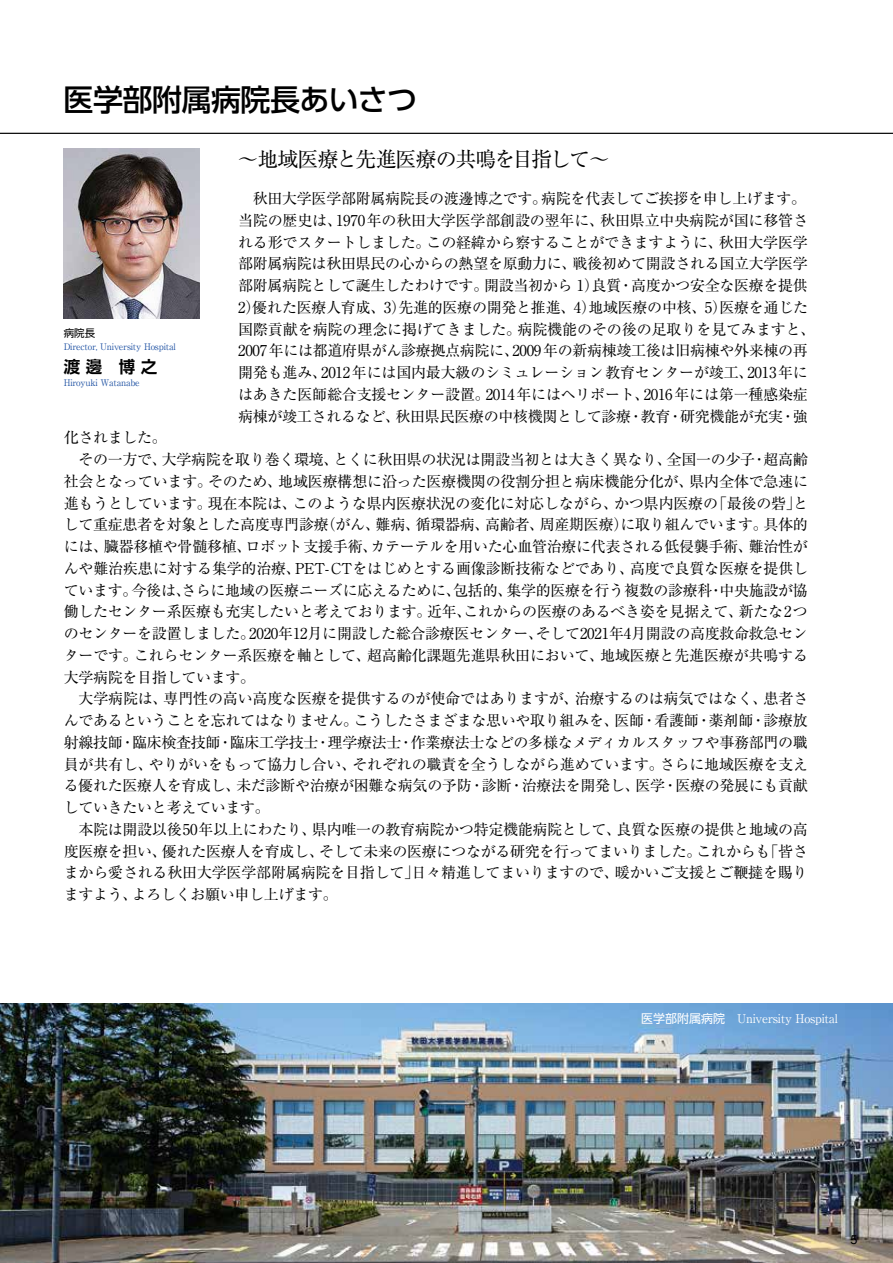
<style>
.page{position:relative;width:893px;height:1263px;background:#fff}
.page>*{position:absolute;margin:0;border:0;box-sizing:border-box;transform-origin:0 0}
.t1{font:500 30px "UD Shin Go Pro";letter-spacing:-.02em;color:#000}
.t2{font:21px "Ryumin Pro";letter-spacing:-.06em;color:#000}
.t3{font:700 16.5px "UD Shin Go Pro De";color:#000}
.t4{font:15px/21.8px "Ryumin Pro";letter-spacing:-.02em;color:#000;text-align:center}
.t5{font:12.75px "Helvetica World";color:#000}
.t6{font:12px "Ryumin Pro";letter-spacing:-.02em;color:#fff}
.t7{font:10.5px "UD Shin Go Pro";color:#000}
.t8{font:9px "Ryumin Pro";letter-spacing:-.02em;color:#1d50a2}
.s1{font-family:"UD Shin Go Pro"}
</style>
<div class="page">
<img style="left:0;top:1003px;width:893px;height:260px">
<img style="left:64px;top:149px;width:136px;height:170px">
<hr style="left:0;top:133px;width:893px;height:1px;background:#000">
<h1 class="t1" style="left:64px;top:76px;width:355px">医学部附属病院長あいさつ</h1>
<h2 class="t2" style="left:237px;top:143px;width:374px">～地域医療と先進医療の共鳴を目指して～</h2>
<p class="t4" style="left:238px;top:186px;width:579px">秋田大学医学部附属病院長の渡邊博之です。病院を代表してご挨拶を申し上げます。<br>当院の歴史は、1970年の秋田大学医学部創設の翌年に、秋田県立中央病院が国に移管される形でスタートしました。この経緯から察することができますように、秋田大学医学部附属病院は秋田県民の心からの熱望を原動力に、戦後初めて開設される国立大学医学部附属病院として誕生したわけです。開設当初から 1）良質・高度かつ安全な医療を提供2）優れた医療人育成、3）先進的医療の開発と推進、4）地域医療の中核、5）医療を通じた国際貢献を病院の理念に掲げてきました。病院機能のその後の足取りを見てみますと、2007年には都道府県がん診療拠点病院に、2009年の新病棟竣工後は旧病棟や外来棟の再開発も進み、2012年には国内最大級のシミュレーション教育センターが竣工、2013年にはあきた医師総合支援センター設置。2014年にはヘリポート、2016年には第一種感染症病棟が竣工されるなど、秋田県民医療の中核機関として診療・教育・研究機能が充実・強</p>
<p class="t4" style="left:64px;top:426px;width:746px;text-align:left">化されました。<br>　その一方で、大学病院を取り巻く環境、とくに秋田県の状況は開設当初とは大きく異なり、全国一の少子・超高齢社会となっています。そのため、地域医療構想に沿った医療機関の役割分担と病床機能分化が、県内全体で急速に進もうとしています。現在本院は、このような県内医療状況の変化に対応しながら、かつ県内医療の「最後の砦」として重症患者を対象とした高度専門診療（がん、難病、循環器病、高齢者、周産期医療）に取り組んでいます。具体的には、臓器移植や骨髄移植、ロボット支援手術、カテーテルを用いた心血管治療に代表される低侵襲手術、難治性がんや難治疾患に対する集学的治療、PET-CTをはじめとする画像診断技術などであり、高度で良質な医療を提供しています。今後は、さらに地域の医療ニーズに応えるために、包括的、集学的医療を行う複数の診療科・中央施設が協働したセンター系医療も充実したいと考えております。近年、これからの医療のあるべき姿を見据えて、新たな2つのセンターを設置しました。2020年12月に開設した総合診療医センター、そして2021年4月開設の高度救命救急センターです。これらセンター系医療を軸として、超高齢化課題先進県秋田において、地域医療と先進医療が共鳴する大学病院を目指しています。<br>　大学病院は、専門性の高い高度な医療を提供するのが使命ではありますが、治療するのは病気ではなく、患者さんであるということを忘れてはなりません。こうしたさまざまな思いや取り組みを、医師・看護師・薬剤師・診療放射線技師・臨床検査技師・臨床工学技士・理学療法士・作業療法士などの多様なメディカルスタッフや事務部門の職員が共有し、やりがいをもって協力し合い、それぞれの職責を全うしながら進めています。さらに地域医療を支える優れた医療人を育成し、未だ診断や治療が困難な病気の予防・診断・治療法を開発し、医学・医療の発展にも貢献していきたいと考えています。<br>　本院は開設以後50年以上にわたり、県内唯一の教育病院かつ特定機能病院として、良質な医療の提供と地域の高度医療を担い、優れた医療人を育成し、そして未来の医療につながる研究を行ってまいりました。これからも「皆さまから愛される秋田大学医学部附属病院を目指して」日々精進してまいりますので、暖かいご支援とご鞭撻を賜りますよう、よろしくお願い申し上げます。</p>
<p class="t7" style="left:64px;top:325px;width:43px">病院長　</p>
<p class="t8" style="left:64px;top:340px;width:113px">Director, University Hospital</p>
<p class="t3" style="left:64px;top:354px;width:95px">渡 邊　博 之</p>
<p class="t8" style="left:64px;top:376px;width:78px">Hiroyuki Watanabe</p>
<p class="t6" style="left:641px;top:1009px;width:198px"><span class="s1">医学部附属病院　</span>University Hospital</p>
<p class="t5" style="left:850px;top:1232px;width:9px">5</p>
</div>
